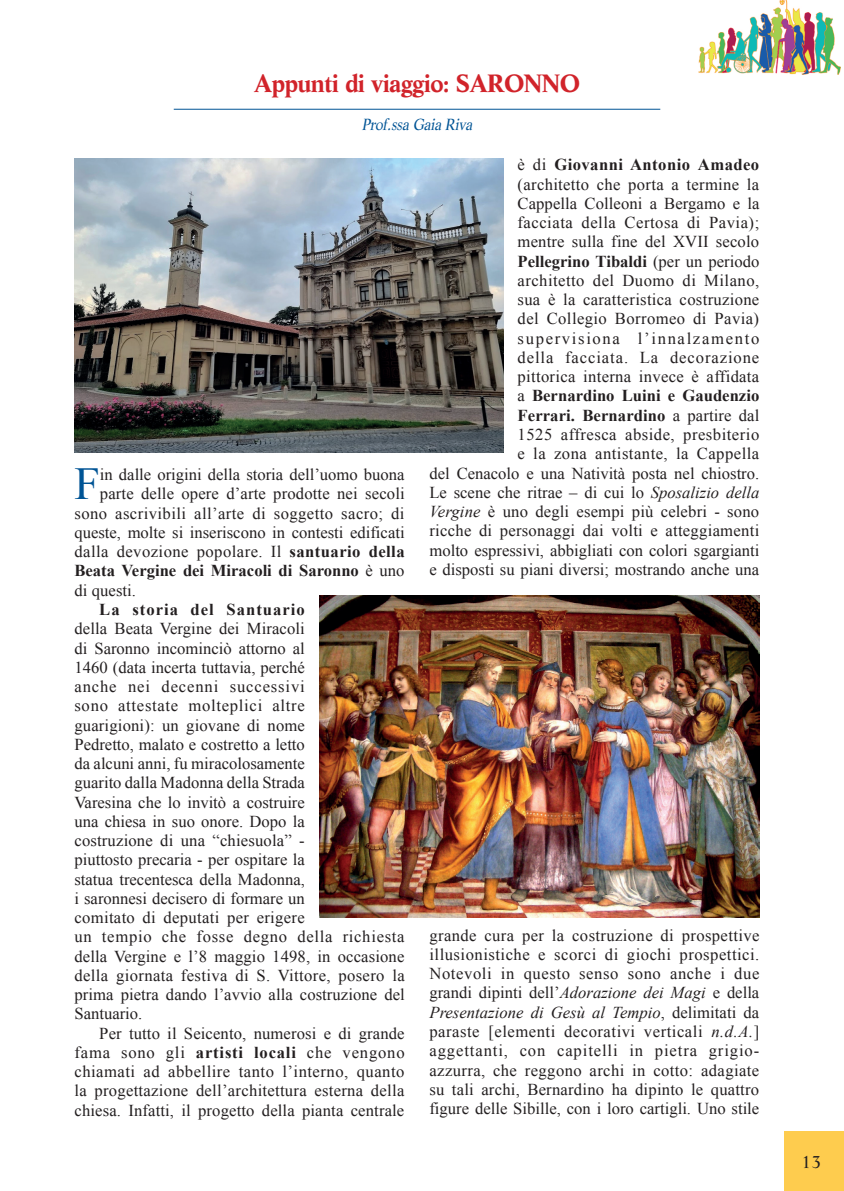
<style>
.page{position:relative;width:844px;height:1191px;background:#fff}
.page>*{position:absolute;margin:0;border:0;box-sizing:border-box;transform-origin:0 0}
.t1{font:45.68px "Times New Roman";color:#005495}
.t2{font:700 24.5px "Life";letter-spacing:-.03em;color:#d1232a}
.t3{font:17.5px "Life";color:#231f20}
.t4{font:16.62px/19.2px "Times New Roman";letter-spacing:.01em;color:#231f20;text-align:justify}
.t5{font:700 16.62px "Times New Roman";color:#231f20}
.t6{font:700 16.62px "Times New Roman";letter-spacing:.06em;color:#231f20}
.t7{font:italic 15.75px "Life";color:#005495;scale:.9 1}
.s1{font-weight:700}
.s2{font-weight:400}
.s3{font-style:italic}
</style>
<div class="page">
<div style="left:783px;top:1131px;width:60px;height:60px;background:#fecc4e"></div>
<img style="left:698px;top:0;width:142px;height:75px">
<hr style="left:174px;top:109px;width:486px;height:1px;background:#005495">
<img style="left:74px;top:159px;width:429px;height:294px">
<img style="left:320px;top:595px;width:439px;height:322px">
<h2 class="t2" style="left:254px;top:68px;width:327px">Appunti di viaggio: SARONNO</h2>
<p class="t7" style="left:361px;top:114px;width:128px">Prof.ssa Gaia Riva</p>
<h1 class="t1" style="left:74px;top:453px;width:27px">F</h1>
<p class="t4" style="left:100px;top:465px;width:306px">in dalle origini della storia dell’uomo buona</p>
<p class="t4" style="left:100px;top:484px;width:306px">parte delle opere d’arte prodotte nei secoli</p>
<p class="t4" style="left:74px;top:503px;width:331px">sono ascrivibili all’arte di soggetto sacro; di</p>
<p class="t4" style="left:74px;top:522px;width:331px">queste, molte si inseriscono in contesti edificati</p>
<p class="t4" style="left:74px;top:542px;width:331px">dalla devozione popolare. Il <span class="s1">santuario della</span></p>
<p class="t5" style="left:74px;top:559px;width:331px">Beata Vergine dei Miracoli di Saronno <span class="s2">è uno</span></p>
<p class="t4" style="left:74px;top:580px;width:63px">di questi.</p>
<p class="t6" style="left:99px;top:597px;width:207px">La storia del Santuario</p>
<p class="t4" style="left:74px;top:619px;width:332px;text-align:left">della Beata Vergine dei Miracoli<br>di Saronno incominciò attorno al<br>1460 (data incerta tuttavia, perché<br>anche nei decenni successivi<br>sono attestate molteplici altre<br>guarigioni): un giovane di nome<br>Pedretto, malato e costretto a letto<br>da alcuni anni, fu miracolosamente<br>guarito dalla Madonna della Strada<br>Varesina che lo invitò a costruire<br>una chiesa in suo onore. Dopo la<br>costruzione di una “chiesuola” -<br>piuttosto precaria - per ospitare la<br>statua trecentesca della Madonna,<br>i saronnesi decisero di formare un<br>comitato di deputati per erigere<br>un tempio che fosse degno della richiesta della Vergine e l’8 maggio 1498, in occasione della giornata festiva di S. Vittore, posero la prima pietra dando l’avvio alla costruzione del Santuario.</p>
<p class="t4" style="left:74px;top:1023px;width:331px;text-indent:25px">Per tutto il Seicento, numerosi e di grande fama sono gli <span class="s1">artisti locali</span> che vengono chiamati ad abbellire tanto l’interno, quanto la progettazione dell’architettura esterna della chiesa. Infatti, il progetto della pianta centrale</p>
<p class="t4" style="left:429px;top:155px;width:331px;text-align:right">è di <span class="s1">Giovanni Antonio Amadeo<br></span>(architetto che porta a termine la<br>Cappella Colleoni a Bergamo e la<br>facciata della Certosa di Pavia);<br>mentre sulla fine del XVII secolo<br><span class="s1">Pellegrino Tibaldi</span> (per un periodo<br>architetto del Duomo di Milano,<br>sua è la caratteristica costruzione<br>del Collegio Borromeo di Pavia) supervisiona l’innalzamento<br>della facciata. La decorazione<br>pittorica interna invece è affidata<br>a <span class="s1">Bernardino Luini e Gaudenzio<br>Ferrari. Bernardino</span> a partire dal<br>1525 affresca abside, presbiterio<br>e la zona antistante, la Cappella<br>del Cenacolo e una Natività posta nel chiostro.<br>Le scene che ritrae – di cui lo <span class="s3">Sposalizio della Vergine</span> è uno degli esempi più celebri - sono ricche di personaggi dai volti e atteggiamenti molto espressivi, abbigliati con colori sgargianti e disposti su piani diversi; mostrando anche una</p>
<p class="t4" style="left:429px;top:925px;width:331px">grande cura per la costruzione di prospettive illusionistiche e scorci di giochi prospettici.<br>Notevoli in questo senso sono anche i due grandi dipinti dell’<span class="s3">Adorazione dei Magi</span> e della <span class="s3">Presentazione di Gesù al Tempio</span>, delimitati da paraste [elementi decorativi verticali <span class="s3">n.d.A.</span>] aggettanti, con capitelli in pietra grigio&shy;azzurra, che reggono archi in cotto: adagiate su tali archi, Bernardino ha dipinto le quattro figure delle Sibille, con i loro cartigli. Uno stile</p>
<p class="t3" style="left:801px;top:1151px;width:21px">13</p>
</div>
